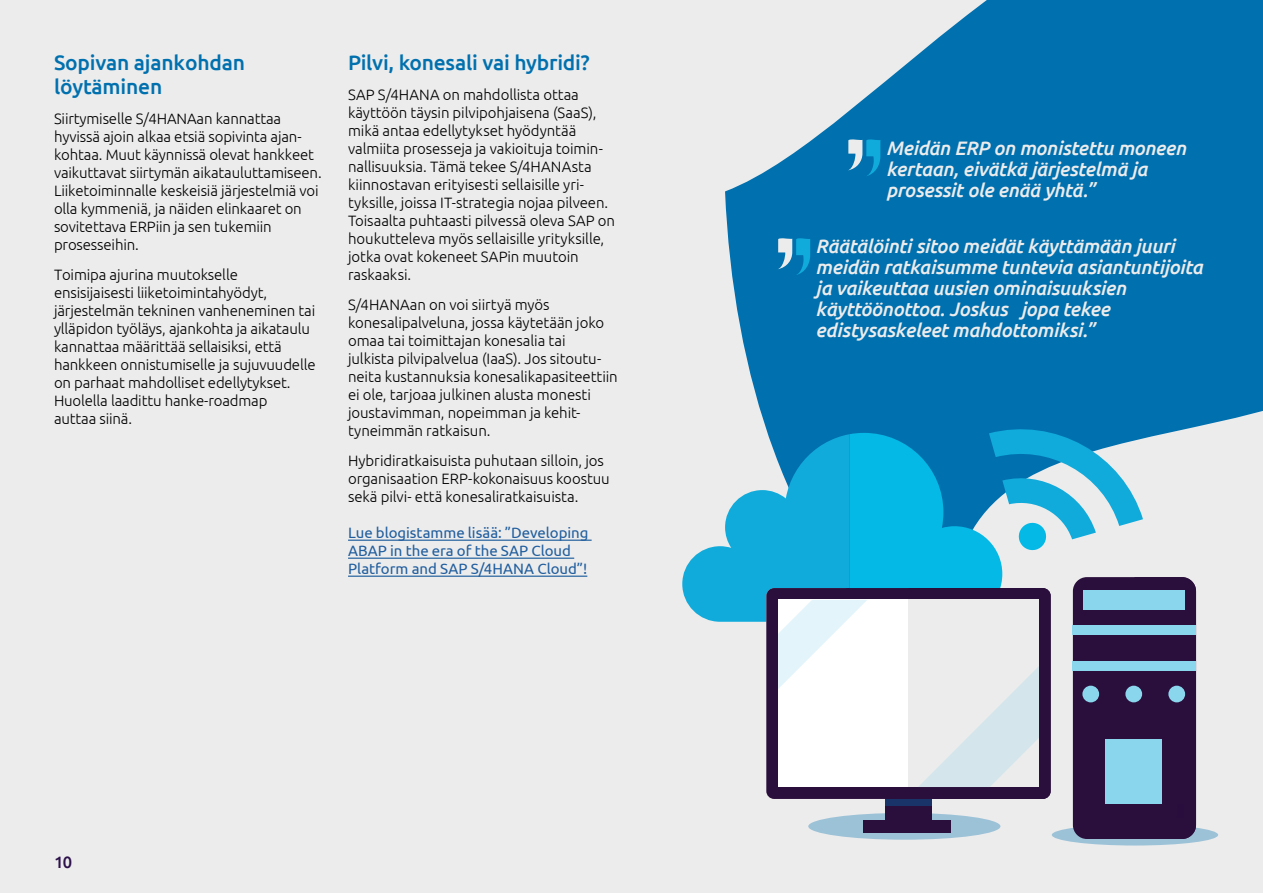
<style>
.page{position:relative;width:1263px;height:893px;background:#ececec}
.page>*{position:absolute;margin:0;border:0;box-sizing:border-box;transform-origin:0 0}
.t1{font:500 21px/24px "Ubuntu";letter-spacing:-.01em;color:#0070ae}
.t2{font:italic 500 19.5px/21px "Ubuntu";letter-spacing:-.015em;color:#ececec}
.t3{font:500 16.5px "Ubuntu";color:#2c104a}
.t4{font:300 15px/18px "Ubuntu";letter-spacing:-.01em;color:#000}
.t5{font:15px/18px "Ubuntu";color:#215e9e}
</style>
<div class="page">
<svg style="left:725px;top:0;width:538px;height:655px;background:#2d87b9"></svg>
<hr style="left:348px;top:540px;width:244px;height:1px;background:#215e9e">
<hr style="left:348px;top:558px;width:226px;height:1px;background:#215e9e">
<hr style="left:348px;top:576px;width:239px;height:1px;background:#215e9e">
<div style="left:1052px;top:824px;width:166px;height:21px;background:#9cc2d7;border-radius:50%"></div>
<svg style="left:682px;top:416px;width:514px;height:423px;background:#8ab2c9"></svg>
<div style="left:885px;top:799px;width:47px;height:6px;background:#193468"></div>
<svg style="left:847px;top:139px;width:33px;height:37px"></svg>
<svg style="left:777px;top:238px;width:33px;height:37px"></svg>
<h1 class="t1" style="left:54px;top:50px;width:192px">Sopivan ajankohdan löytäminen</h1>
<p class="t4" style="left:54px;top:110px;width:269px">Siirtymiselle S/4HANAan kannattaa hyvissä ajoin alkaa etsiä sopivinta ajan&shy;kohtaa. Muut käynnissä olevat hankkeet vaikuttavat siirtymän aikatauluttamiseen.<br>Liiketoiminnalle keskeisiä järjestelmiä voi olla kymmeniä, ja näiden elinkaaret on sovitettava ERPiin ja sen tukemiin prosesseihin.</p>
<p class="t4" style="left:54px;top:266px;width:263px">Toimipa ajurina muutokselle ensisijaisesti liiketoimintahyödyt, järjestelmän tekninen vanheneminen tai ylläpidon työläys, ajankohta ja aikataulu kannattaa määrittää sellaisiksi, että hankkeen onnistumiselle ja sujuvuudelle on parhaat mahdolliset edellytykset.<br>Huolella laadittu hanke-roadmap<br>auttaa siinä.</p>
<h1 class="t1" style="left:348px;top:50px;width:243px">Pilvi, konesali vai hybridi?</h1>
<p class="t4" style="left:348px;top:86px;width:268px">SAP S/4HANA on mahdollista ottaa käyttöön täysin pilvipohjaisena (SaaS), mikä antaa edellytykset hyödyntää valmiita prosesseja ja vakioituja toimin&shy;nallisuuksia. Tämä tekee S/4HANAsta kiinnostavan erityisesti sellaisille yri&shy;tyksille, joissa IT-strategia nojaa pilveen.<br>Toisaalta puhtaasti pilvessä oleva SAP on houkutteleva myös sellaisille yrityksille, jotka ovat kokeneet SAPin muutoin raskaaksi.</p>
<p class="t4" style="left:348px;top:296px;width:271px">S/4HANAan on voi siirtyä myös konesalipalveluna, jossa käytetään joko omaa tai toimittajan konesalia tai<br>julkista pilvipalvelua (IaaS). Jos sitoutu&shy;neita kustannuksia konesalikapasiteettiin ei ole, tarjoaa julkinen alusta monesti joustavimman, nopeimman ja kehit&shy;tyneimmän ratkaisun.</p>
<p class="t4" style="left:348px;top:452px;width:263px">Hybridiratkaisuista puhutaan silloin, jos organisaation ERP-kokonaisuus koostuu sekä pilvi- että konesaliratkaisuista.</p>
<p class="t5" style="left:348px;top:523px;width:242px">Lue blogistamme lisää: ”Developing<br>ABAP in the era of the SAP Cloud<br>Platform and SAP S/4HANA Cloud”!</p>
<p class="t3" style="left:54px;top:851px;width:20px">10</p>
<h2 class="t2" style="left:886px;top:137px;width:301px">Meidän ERP on monistettu moneen kertaan, eivätkä järjestelmä ja prosessit ole enää yhtä.”</h2>
<h2 class="t2" style="left:816px;top:235px;width:388px">Räätälöinti sitoo meidät käyttämään juuri meidän ratkaisumme tuntevia asiantuntijoita ja vaikeuttaa uusien ominaisuuksien käyttöönottoa. Joskus jopa tekee edistysaskeleet mahdottomiksi.”</h2>
</div>
